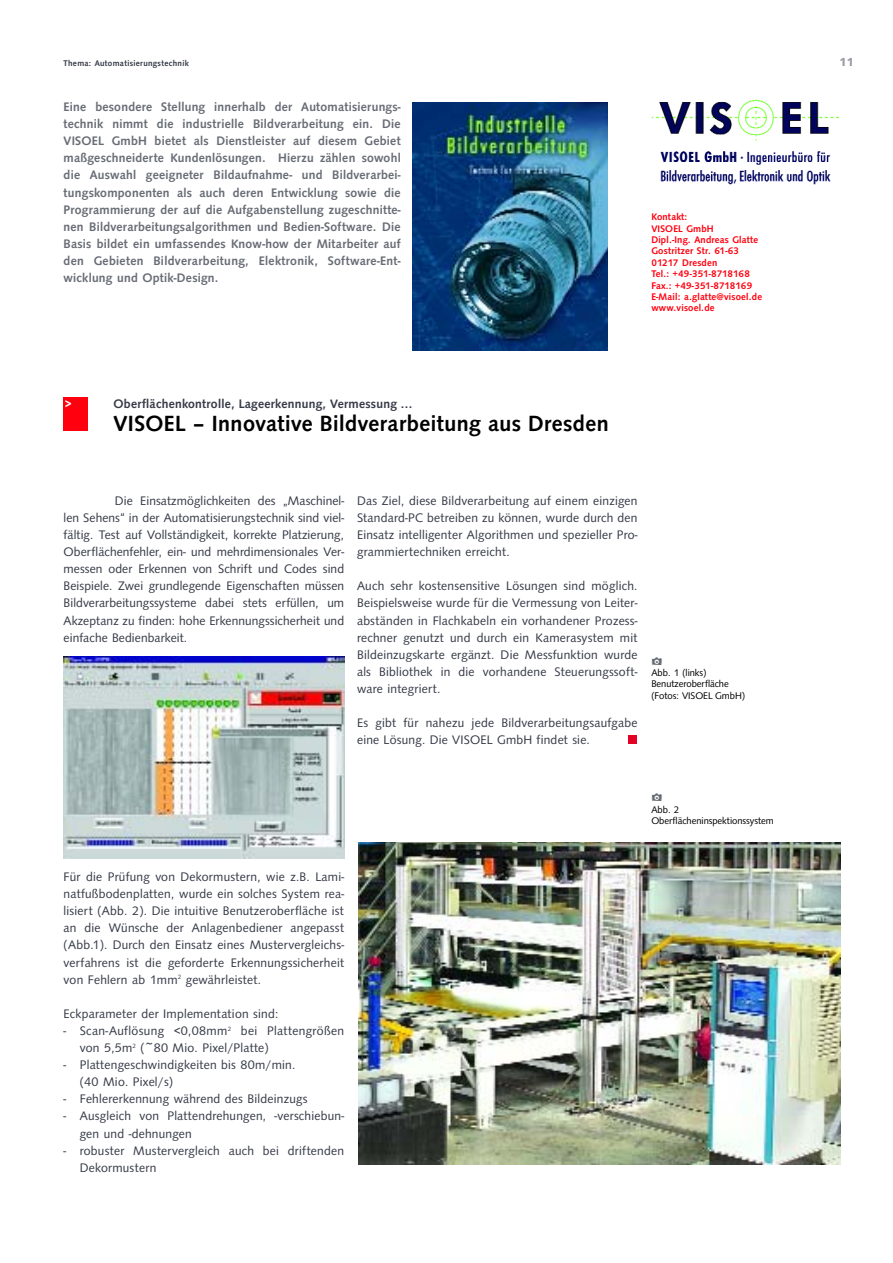
<style>
.page{position:relative;width:893px;height:1263px;background:#fff}
.page>*{position:absolute;margin:0;border:0;box-sizing:border-box;transform-origin:0 0}
.t1{font:500 22.8px "Syntax D";letter-spacing:.02em;color:#000}
.t2{font:12.9px/17.1px "Syntax D";letter-spacing:.02em;color:#363a47}
.t3{font:500 12.9px/17.1px "Syntax D";letter-spacing:.025em;color:#686c75;text-align:justify}
.t4{font:500 12.9px "Syntax D";letter-spacing:.02em;color:#363a47}
.t5{font:500 12.9px "Syntax D";color:#fff}
.t6{font:700 12.15px "Syntax D";color:#9a9da3}
.t7{font:500 10.05px/11.4px "Syntax D";letter-spacing:.02em;color:#ff000f}
.t8{font:10.05px/11.4px "Syntax D";color:#000}
.t9{font:500 8.55px "Syntax D";letter-spacing:.04em;color:#363a47}
</style>
<div class="page">
<div style="left:64px;top:397px;width:24px;height:34px;background:#ff000f"></div>
<div style="left:628px;top:735px;width:8px;height:9px;background:#e30125"></div>
<img style="left:651px;top:99px;width:188px;height:86px">
<img style="left:413px;top:102px;width:194px;height:249px">
<img style="left:64px;top:656px;width:281px;height:203px">
<img style="left:358px;top:843px;width:482px;height:322px">
<p class="t9" style="left:64px;top:60px;width:127px">Thema: Automatisierungstechnik</p>
<p class="t6" style="left:839px;top:57px;width:16px">11</p>
<p class="t3" style="left:64px;top:99px;width:339px">Eine besondere Stellung innerhalb der Automatisierungs&shy;technik nimmt die industrielle Bildverarbeitung ein. Die VISOEL GmbH bietet als Dienstleister auf diesem Gebiet maßgeschneiderte Kundenlösungen. Hierzu zählen sowohl die Auswahl geeigneter Bildaufnahme- und Bildverarbei&shy;tungskomponenten als auch deren Entwicklung sowie die Programmierung der auf die Aufgabenstellung zugeschnitte&shy;nen Bildverarbeitungsalgorithmen und Bedien-Software. Die Basis bildet ein umfassendes Know-how der Mitarbeiter auf den Gebieten Bildverarbeitung, Elektronik, Software-Ent&shy;wicklung und Optik-Design.</p>
<p class="t7" style="left:651px;top:212px;width:112px">Kontakt:<br>VISOEL GmbH<br>Dipl.-Ing. Andreas Glatte<br>Gostritzer Str. 61-63<br>01217 Dresden<br>Tel.: +49-351-8718168<br>Fax.: +49-351-8718169<br>E-Mail: a.glatte@visoel.de www.visoel.de</p>
<p class="t5" style="left:65px;top:399px;width:8px">&gt;</p>
<p class="t4" style="left:113px;top:399px;width:300px">Oberflächenkontrolle, Lageerkennung, Vermessung ...</p>
<h1 class="t1" style="left:113px;top:414px;width:496px">VISOEL – Innovative Bildverarbeitung aus Dresden</h1>
<p class="t2" style="left:64px;top:493px;width:282px;text-align:justify;text-indent:51px">Die Einsatzmöglichkeiten des „Maschinel&shy;len Sehens“ in der Automatisierungstechnik sind viel&shy;fältig. Test auf Vollständigkeit, korrekte Platzierung, Oberflächenfehler, ein- und mehrdimensionales Ver&shy;messen oder Erkennen von Schrift und Codes sind Beispiele. Zwei grundlegende Eigenschaften müssen Bildverarbeitungssysteme dabei stets erfüllen, um Akzeptanz zu finden: hohe Erkennungssicherheit und einfache Bedienbarkeit.</p>
<p class="t2" style="left:357px;top:493px;width:282px;text-align:justify">Das Ziel, diese Bildverarbeitung auf einem einzigen Standard-PC betreiben zu können, wurde durch den Einsatz intelligenter Algorithmen und spezieller Pro&shy;grammiertechniken erreicht.</p>
<p class="t2" style="left:357px;top:579px;width:282px;text-align:justify">Auch sehr kostensensitive Lösungen sind möglich.<br>Beispielsweise wurde für die Vermessung von Leiter&shy;abständen in Flachkabeln ein vorhandener Prozess&shy;rechner genutzt und durch ein Kamerasystem mit Bildeinzugskarte ergänzt. Die Messfunktion wurde als Bibliothek in die vorhandene Steuerungssoft&shy;ware integriert.</p>
<p class="t2" style="left:357px;top:716px;width:282px">Es gibt für nahezu jede Bildverarbeitungsaufgabe eine Lösung. Die VISOEL GmbH findet sie.</p>
<p class="t8" style="left:651px;top:668px;width:95px">Abb. 1 (links)<br>Benutzeroberfläche (Fotos: VISOEL GmbH)</p>
<p class="t2" style="left:64px;top:869px;width:282px;text-align:justify">Für die Prüfung von Dekormustern, wie z.B. Lami&shy;natfußbodenplatten, wurde ein solches System rea&shy;lisiert (Abb. 2). Die intuitive Benutzeroberfläche ist an die Wünsche der Anlagenbediener angepasst (Abb.1). Durch den Einsatz eines Mustervergleichs&shy;verfahrens ist die geforderte Erkennungssicherheit von Fehlern ab 1mm<sup>2</sup> gewährleistet.</p>
<p class="t2" style="left:64px;top:1006px;width:216px">Eckparameter der Implementation sind:</p>
<p class="t2" style="left:80px;top:1023px;width:266px;text-indent:-16px">- Scan-Auflösung &lt;0,08mm<sup>2</sup> bei Plattengrößen von 5,5m<sup>2</sup> (~80 Mio. Pixel/Platte)</p>
<p class="t2" style="left:80px;top:1058px;width:217px;text-indent:-16px">- Plattengeschwindigkeiten bis 80m/min. (40 Mio. Pixel/s)</p>
<p class="t2" style="left:64px;top:1092px;width:245px">- Fehlererkennung während des Bildeinzugs</p>
<p class="t2" style="left:80px;top:1109px;width:266px;text-indent:-16px">- Ausgleich von Plattendrehungen, -verschiebun&shy;gen und -dehnungen</p>
<p class="t2" style="left:80px;top:1143px;width:266px;text-indent:-16px">- robuster Mustervergleich auch bei driftenden<br>Dekormustern</p>
<p class="t8" style="left:651px;top:805px;width:124px">Abb. 2<br>Oberflächeninspektionssystem</p>
</div>
